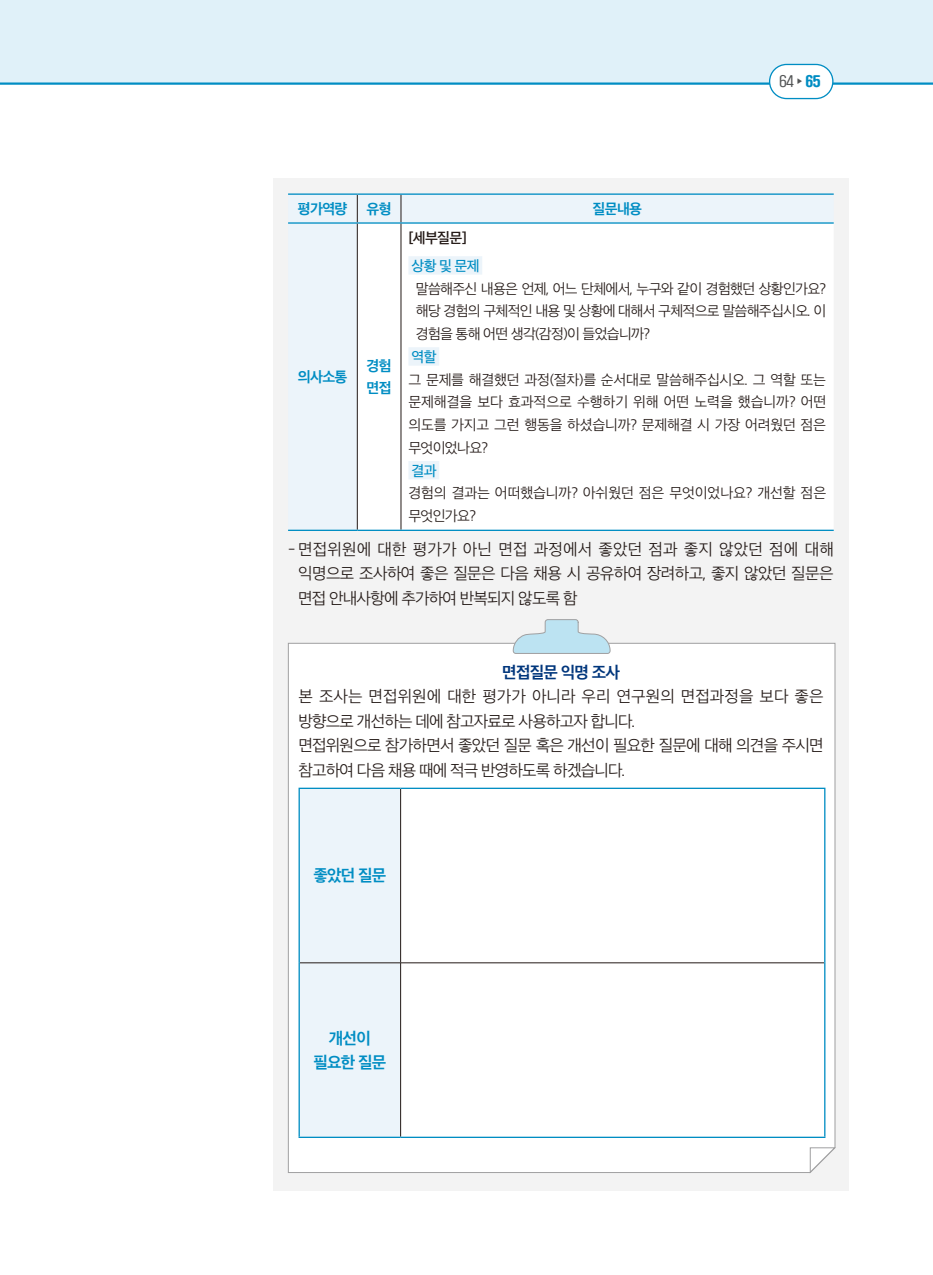
<style>
.page{position:relative;width:933px;height:1275px;background:#fff}
.page>*{position:absolute;margin:0;border:0;box-sizing:border-box;transform-origin:0 0}
.t1{font:15.75px/24.5px "SD Gothic Neoa Uni c Lt";letter-spacing:-.05em;color:#231916;text-align:justify}
.t2{font:15.75px/24.5px "SD Gothic Neoa Uni g Bd";letter-spacing:-.05em;color:#008dc3;text-align:center}
.t3{font:15.75px "SD Gothic Neoa Uni g Bd";letter-spacing:-.05em;color:#00367c}
.t4{font:14px/22.8px "SD Gothic Neoa Uni c Lt";letter-spacing:-.02em;color:#231916;text-align:justify}
.t5{font:14px/22.8px "SD Gothic Neoa Uni g Bd";letter-spacing:-.05em;color:#008dc3}
.t6{font:14px "SD Gothic Neoa Uni e Md";letter-spacing:-.05em;color:#008dc3}
.t7{font:14px "SD Gothic Neoa Uni f Sb";color:#231916}
.t8{font:13.12px "SD Gyeokdong GL2 d Rg";color:#535556}
.s1{font-family:"SD Gyeokdong GL2 f Hv";color:#008dc3}
</style>
<div class="page">
<div style="left:0;top:0;width:933px;height:85px;background:#e0f1f9"></div>
<hr style="left:0;top:82px;width:933px;height:3px;background:#008dc3">
<div style="left:769px;top:64px;width:64px;height:35px;background:#fff;border-radius:17px"></div>
<div style="left:769px;top:64px;width:64px;height:35px;border:1px solid #008dc3;border-radius:17px"></div>
<div style="left:273px;top:179px;width:575px;height:1012px;background:#f3f3f3"></div>
<div style="left:358px;top:224px;width:475px;height:306px;background:#fff"></div>
<svg style="left:401px;top:195px;width:1px;height:27px"></svg>
<svg style="left:357px;top:195px;width:1px;height:27px"></svg>
<hr style="left:288px;top:193px;width:69px;height:2px;background:#008dc3">
<hr style="left:357px;top:193px;width:44px;height:2px;background:#008dc3">
<hr style="left:401px;top:193px;width:432px;height:2px;background:#008dc3">
<hr style="left:401px;top:222px;width:432px;height:2px;background:#008dc3">
<hr style="left:288px;top:222px;width:69px;height:2px;background:#008dc3">
<hr style="left:357px;top:222px;width:44px;height:2px;background:#008dc3">
<hr style="left:357px;top:224px;width:1px;height:306px;background:#231916">
<hr style="left:401px;top:224px;width:1px;height:306px;background:#231916">
<hr style="left:288px;top:530px;width:69px;height:1px;background:#008dc3">
<hr style="left:357px;top:530px;width:44px;height:1px;background:#008dc3">
<hr style="left:401px;top:530px;width:432px;height:1px;background:#008dc3">
<div style="left:408px;top:256px;width:74px;height:19px;background:#ecf4fa"></div>
<div style="left:408px;top:347px;width:31px;height:19px;background:#ecf4fa"></div>
<div style="left:408px;top:461px;width:31px;height:18px;background:#ecf4fa"></div>
<svg style="left:288px;top:643px;width:547px;height:530px"></svg>
<svg style="left:809px;top:1147px;width:27px;height:26px"></svg>
<svg style="left:513px;top:619px;width:97px;height:48px"></svg>
<p class="t5" style="left:298px;top:197px;width:51px">평가역량</p>
<p class="t5" style="left:366px;top:197px;width:27px">유형</p>
<p class="t5" style="left:592px;top:197px;width:51px">질문내용</p>
<p class="t8" style="left:779px;top:75px;width:43px">64 <sup>▶</sup> <span class="s1">65</span></p>
<p class="t7" style="left:408px;top:231px;width:60px">[세부질문]</p>
<p class="t6" style="left:411px;top:259px;width:70px">상황 및 문제</p>
<p class="t4" style="left:416px;top:277px;width:412px">말씀해주신 내용은 언제, 어느 단체에서, 누구와 같이 경험했던 상황인가요? 해당 경험의 구체적인 내용 및 상황에 대해서 구체적으로 말씀해주십시오. 이 경험을 통해 어떤 생각(감정)이 들었습니까?</p>
<p class="t6" style="left:411px;top:350px;width:27px">역할</p>
<p class="t4" style="left:408px;top:368px;width:419px">그 문제를 해결했던 과정(절차)를 순서대로 말씀해주십시오. 그 역할 또는 문제해결을 보다 효과적으로 수행하기 위해 어떤 노력을 했습니까? 어떤 의도를 가지고 그런 행동을 하셨습니까? 문제해결 시 가장 어려웠던 점은 무엇이었나요?</p>
<p class="t6" style="left:411px;top:463px;width:27px">결과</p>
<p class="t4" style="left:408px;top:482px;width:419px">경험의 결과는 어떠했습니까? 아쉬웠던 점은 무엇이었나요? 개선할 점은 무엇인가요?</p>
<p class="t1" style="left:298px;top:536px;width:537px;text-indent:-10px">- 면접위원에 대한 평가가 아닌 면접 과정에서 좋았던 점과 좋지 않았던 점에 대해 익명으로 조사하여 좋은 질문은 다음 채용 시 공유하여 장려하고, 좋지 않았던 질문은 면접 안내사항에 추가하여 반복되지 않도록 함</p>
<p class="t5" style="left:298px;top:365px;width:51px">의사소통</p>
<p class="t5" style="left:366px;top:354px;width:27px">경험 면접</p>
<p class="t3" style="left:502px;top:664px;width:119px">면접질문 익명 조사</p>
<p class="t1" style="left:298px;top:684px;width:527px;text-align:left">본 조사는 면접위원에 대한 평가가 아니라 우리 연구원의 면접과정을 보다 좋은 방향으로 개선하는 데에 참고자료로 사용하고자 합니다.<br>면접위원으로 참가하면서 좋았던 질문 혹은 개선이 필요한 질문에 대해 의견을 주시면 참고하여 다음 채용 때에 적극 반영하도록 하겠습니다.</p>
<p class="t2" style="left:313px;top:863px;width:74px">좋았던 질문</p>
<p class="t2" style="left:313px;top:1025px;width:74px">개선이 필요한 질문</p>
</div>
